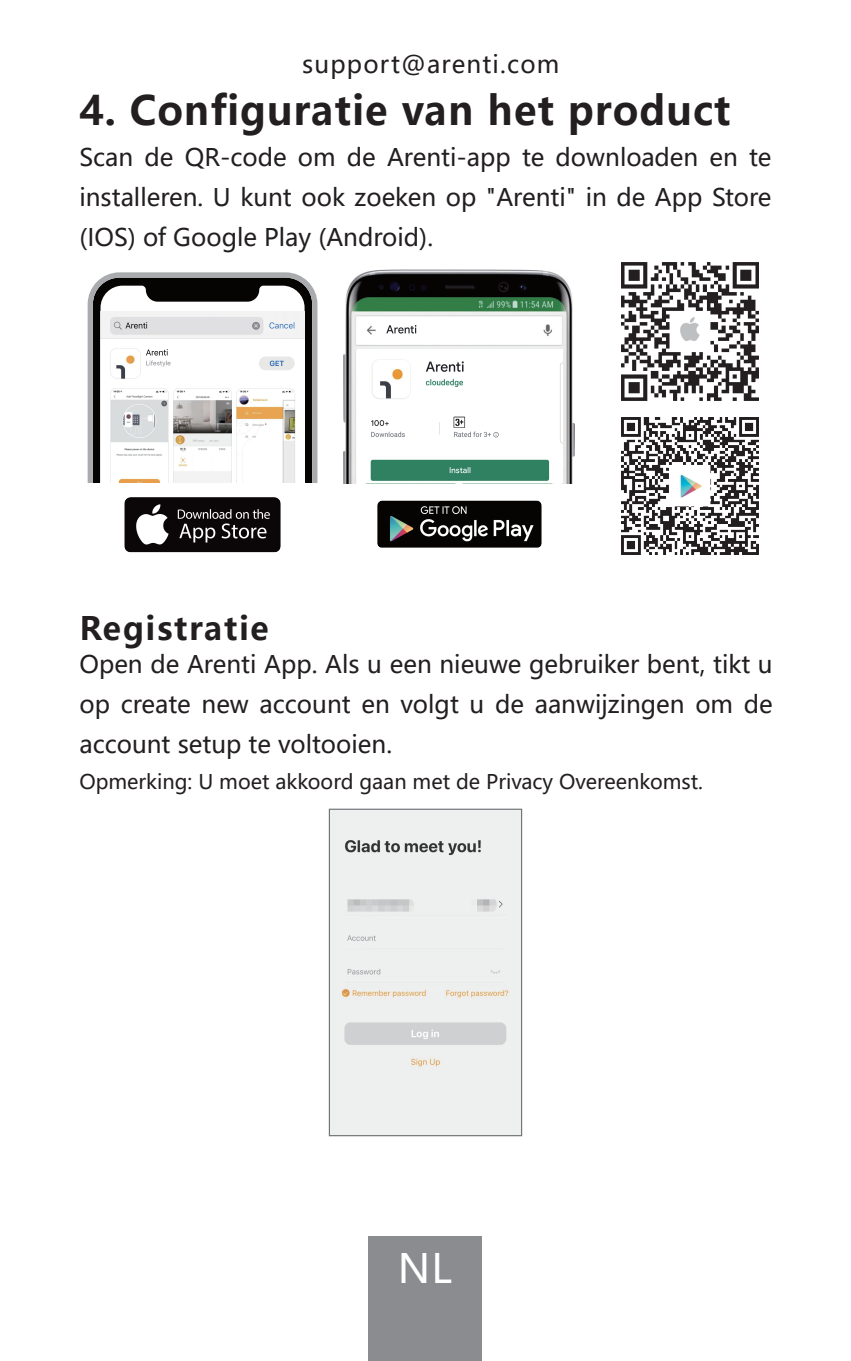
<style>
.page{position:relative;width:851px;height:1361px;background:#fff}
.page>*{position:absolute;margin:0;border:0;box-sizing:border-box;transform-origin:0 0}
.t1{font:700 40px "Microsoft Ya Hei UI";letter-spacing:.025em;color:#231f20}
.t2{font:40px "Microsoft Ya Hei UI";color:#fff}
.t3{font:700 32px "Microsoft Ya Hei UI";letter-spacing:.05em;color:#231f20}
.t4{font:24px/40px "Microsoft Ya Hei UI";color:#231f20;text-align:justify}
.t5{font:24px "Microsoft Ya Hei UI";letter-spacing:.05em;color:#231f20}
.t6{font:20px "Microsoft Ya Hei UI";color:#231f20}
</style>
<div class="page">
<div style="left:369px;top:1236px;width:113px;height:125px;background:#8a8c8f"></div>
<img style="left:621px;top:417px;width:138px;height:138px">
<img style="left:621px;top:262px;width:138px;height:139px">
<svg style="left:88px;top:272px;width:229px;height:211px"></svg>
<img style="left:100px;top:311px;width:204px;height:172px">
<img style="left:124px;top:497px;width:156px;height:55px">
<img style="left:377px;top:500px;width:164px;height:47px">
<img style="left:344px;top:269px;width:229px;height:142px">
<img style="left:383px;top:323px;width:36px;height:13px">
<img style="left:344px;top:411px;width:230px;height:72px">
<img style="left:357px;top:349px;width:205px;height:133px">
<img style="left:331px;top:810px;width:189px;height:324px">
<div style="left:329px;top:808px;width:193px;height:328px;border:1px solid #737477"></div>
<p class="t5" style="left:302px;top:48px;width:259px">support@arenti.com</p>
<h1 class="t1" style="left:79px;top:83px;width:652px">4. Configuratie van het product</h1>
<p class="t4" style="left:79px;top:137px;width:693px">Scan de QR-code om de Arenti-app te downloaden en te installeren. U kunt ook zoeken op "Arenti" in de App Store (IOS) of Google Play (Android).</p>
<h2 class="t3" style="left:79px;top:606px;width:191px">Registratie</h2>
<p class="t4" style="left:79px;top:643px;width:694px">Open de Arenti App. Als u een nieuwe gebruiker bent, tikt u op create new account en volgt u de aanwijzingen om de account setup te voltooien.</p>
<p class="t6" style="left:79px;top:768px;width:625px">Opmerking: U moet akkoord gaan met de Privacy Overeenkomst.</p>
<h1 class="t2" style="left:398px;top:1241px;width:56px">NL</h1>
</div>
